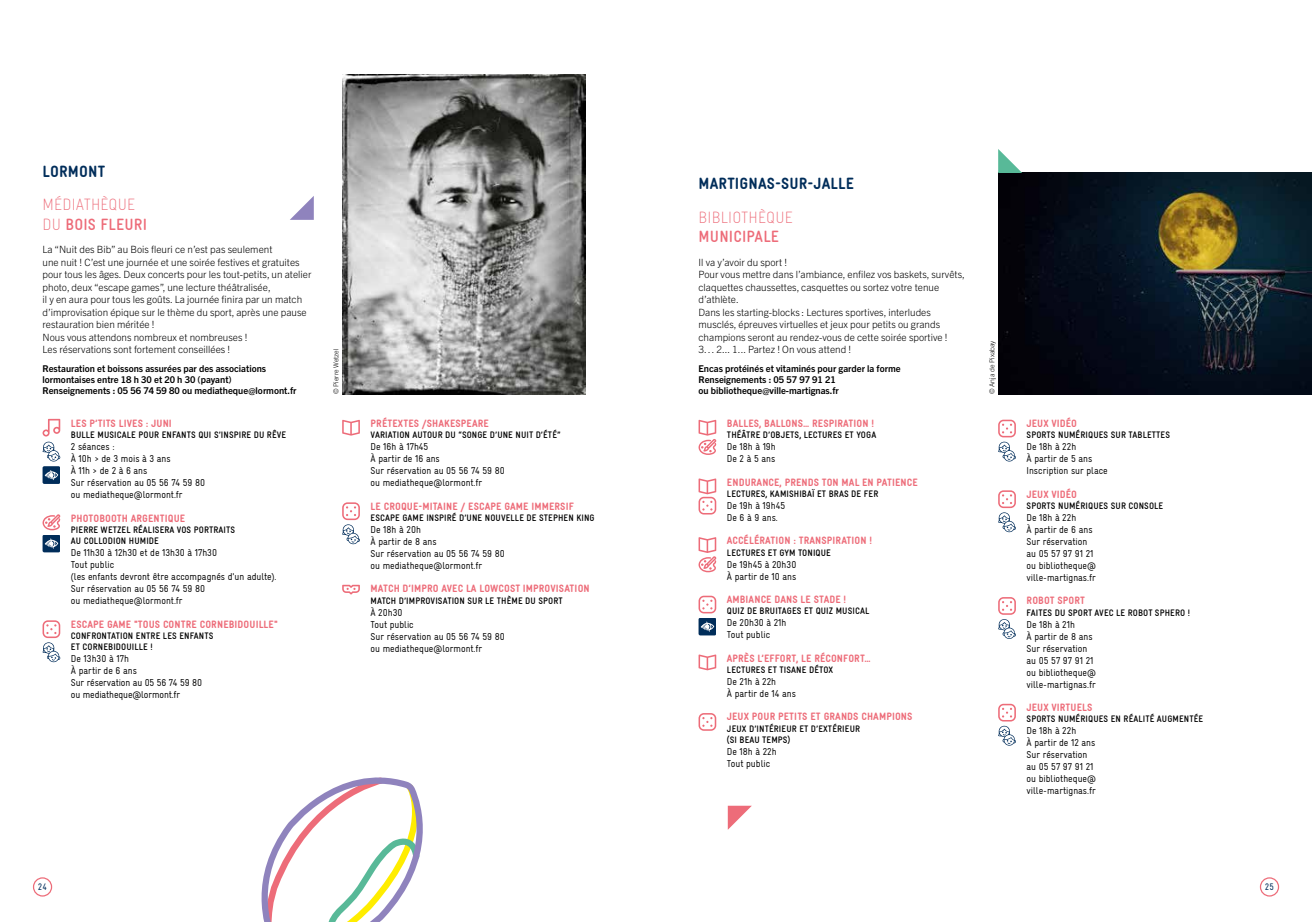
<style>
.page{position:relative;width:1312px;height:922px;background:#fff}
.page>*{position:absolute;margin:0;border:0;box-sizing:border-box;transform-origin:0 0}
.t1{font:300 condensed 16.25px/19.5px "Gravur LL";letter-spacing:.01em;color:#ed6c79}
.t2{font:900 condensed 16.25px "Gravur LL";letter-spacing:.01em;color:#002d5a}
.t3{font:700 condensed 16.25px "Gravur LL";letter-spacing:.01em;color:#ed6c79}
.t4{font:900 condensed 10.62px "Gravur LL";letter-spacing:.01em;color:#ed6c79}
.t5{font:condensed 10px/12px "Gravur LL";color:#000}
.t6{font:300 10px/12.5px "Trade Gothic Next LT Pro";color:#000}
.t7{font:9.5px "Gravur Condensed Pro";color:#002d5a}
.t8{font:700 condensed 9.38px/11.2px "Gravur LL";letter-spacing:.01em;color:#000}
.t9{font:700 9.38px/11.2px "Trade Gothic Next LT Pro";color:#000}
.t10{font:300 6.88px "Trade Gothic Next LT Pro";color:#000}
.s1{font-weight:700}
</style>
<div class="page">
<div style="left:33px;top:877px;width:19px;height:19px;border:1px solid #ed6c79;border-radius:50%"></div>
<div style="left:1259px;top:877px;width:19px;height:19px;border:1px solid #ed6c79;border-radius:50%"></div>
<img style="left:998px;top:173px;width:313px;height:221px">
<svg style="left:43px;top:419px;width:17px;height:65px"></svg>
<svg style="left:43px;top:514px;width:17px;height:38px"></svg>
<svg style="left:43px;top:620px;width:17px;height:42px"></svg>
<svg style="left:342px;top:419px;width:18px;height:16px"></svg>
<svg style="left:342px;top:502px;width:18px;height:42px"></svg>
<svg style="left:342px;top:584px;width:18px;height:10px"></svg>
<svg style="left:698px;top:419px;width:18px;height:36px"></svg>
<svg style="left:698px;top:478px;width:18px;height:36px"></svg>
<svg style="left:698px;top:537px;width:18px;height:35px"></svg>
<svg style="left:698px;top:595px;width:18px;height:40px"></svg>
<svg style="left:698px;top:654px;width:18px;height:16px"></svg>
<svg style="left:698px;top:713px;width:18px;height:17px"></svg>
<svg style="left:998px;top:419px;width:17px;height:42px"></svg>
<svg style="left:998px;top:490px;width:17px;height:42px"></svg>
<svg style="left:998px;top:597px;width:17px;height:41px"></svg>
<svg style="left:998px;top:703px;width:17px;height:42px"></svg>
<img style="left:342px;top:74px;width:243px;height:320px">
<svg style="left:290px;top:196px;width:24px;height:24px"></svg>
<svg style="left:998px;top:149px;width:23px;height:24px"></svg>
<svg style="left:727px;top:805px;width:24px;height:24px"></svg>
<svg style="left:261px;top:777px;width:162px;height:144px"></svg>
<h1 class="t2" style="left:43px;top:160px;width:64px">LORMONT</h1>
<h1 class="t1" style="left:43px;top:194px;width:106px">MÉDIATHÈQUE<br>DU <span class="s1">BOIS FLEURI</span></h1>
<p class="t6" style="left:43px;top:242px;width:270px">La “Nuit des Bib” au Bois fleuri ce n’est pas seulement<br>une nuit ! C’est une journée et une soirée festives et gratuites pour tous les âges. Deux concerts pour les tout-petits, un atelier photo, deux “escape games”, une lecture théâtralisée,<br>il y en aura pour tous les goûts. La journée finira par un match d’improvisation épique sur le thème du sport, après une pause restauration bien méritée !<br>Nous vous attendons nombreux et nombreuses !<br>Les réservations sont fortement conseillées !</p>
<p class="t9" style="left:43px;top:362px;width:255px">Restauration et boissons assurées par des associations lormontaises entre 18 h 30 et 20 h 30 (payant)<br>Renseignements : 05 56 74 59 80 ou mediatheque@lormont.fr</p>
<p class="t4" style="left:71px;top:416px;width:102px">LES P’TITS LIVES : JUNI</p>
<p class="t8" style="left:71px;top:429px;width:217px">BULLE MUSICALE POUR ENFANTS QUI S’INSPIRE DU RÊVE</p>
<p class="t5" style="left:71px;top:440px;width:136px">2 séances :<br>À 10h &gt; de 3 mois à 3 ans<br>À 11h &gt; de 2 à 6 ans<br>Sur réservation au 05 56 74 59 80 ou mediatheque@lormont.fr</p>
<p class="t4" style="left:71px;top:510px;width:116px">PHOTOBOOTH ARGENTIQUE</p>
<p class="t8" style="left:71px;top:523px;width:166px">PIERRE WETZEL RÉALISERA VOS PORTRAITS<br>AU COLLODION HUMIDE</p>
<p class="t5" style="left:71px;top:546px;width:207px">De 11h30 à 12h30 et de 13h30 à 17h30<br>Tout public<br>(les enfants devront être accompagnés d'un adulte).<br>Sur réservation au 05 56 74 59 80<br>ou mediatheque@lormont.fr</p>
<p class="t4" style="left:71px;top:616px;width:208px">ESCAPE GAME "TOUS CONTRE CORNEBIDOUILLE"</p>
<p class="t8" style="left:71px;top:629px;width:144px">CONFRONTATION ENTRE LES ENFANTS<br>ET CORNEBIDOUILLE !</p>
<p class="t5" style="left:71px;top:652px;width:133px">De 13h30 à 17h<br>À partir de 6 ans<br>Sur réservation au 05 56 74 59 80 ou mediatheque@lormont.fr</p>
<h1 class="t2" style="left:698px;top:172px;width:157px">MARTIGNAS-SUR-JALLE</h1>
<h1 class="t1" style="left:698px;top:207px;width:96px">BIBLIOTHÈQUE</h1>
<h1 class="t3" style="left:698px;top:226px;width:82px">MUNICIPALE</h1>
<p class="t6" style="left:698px;top:255px;width:268px">Il va y’avoir du sport !<br>Pour vous mettre dans l’ambiance, enfilez vos baskets, survêts, claquettes chaussettes, casquettes ou sortez votre tenue d’athlète.<br>Dans les starting-blocks : Lectures sportives, interludes musclés, épreuves virtuelles et jeux pour petits ou grands champions seront au rendez-vous de cette soirée sportive !<br>3… 2... 1... Partez ! On vous attend !</p>
<p class="t9" style="left:698px;top:362px;width:203px">Encas protéinés et vitaminés pour garder la forme<br>Renseignements : 05 57 97 91 21<br>ou bibliotheque@ville-martignas.fr</p>
<p class="t10" style="left:331px;top:394px;width:47px;rotate:-90deg">© Pierre Wetzel</p>
<p class="t10" style="left:987px;top:394px;width:55px;rotate:-90deg">© Anja de Pixabay</p>
<p class="t4" style="left:370px;top:416px;width:120px">PRÉTEXTES /SHAKESPEARE</p>
<p class="t8" style="left:370px;top:429px;width:191px">VARIATION AUTOUR DU “SONGE D’UNE NUIT D’ÉTÉ”</p>
<p class="t5" style="left:370px;top:440px;width:136px">De 16h à 17h45<br>À partir de 16 ans<br>Sur réservation au 05 56 74 59 80 ou mediatheque@lormont.fr</p>
<p class="t4" style="left:370px;top:498px;width:205px">LE CROQUE-MITAINE / ESCAPE GAME IMMERSIF</p>
<p class="t8" style="left:370px;top:511px;width:225px">ESCAPE GAME INSPIRÉ D’UNE NOUVELLE DE STEPHEN KING</p>
<p class="t5" style="left:370px;top:523px;width:136px">De 18h à 20h<br>À partir de 8 ans<br>Sur réservation au 05 56 74 59 80 ou mediatheque@lormont.fr</p>
<p class="t4" style="left:370px;top:581px;width:220px">MATCH D’IMPRO AVEC LA LOWCOST IMPROVISATION</p>
<p class="t8" style="left:370px;top:594px;width:194px">MATCH D’IMPROVISATION SUR LE THÈME DU SPORT</p>
<p class="t5" style="left:370px;top:605px;width:136px">À 20h30<br>Tout public<br>Sur réservation au 05 56 74 59 80 ou mediatheque@lormont.fr</p>
<p class="t4" style="left:726px;top:416px;width:148px">BALLES, BALLONS… RESPIRATION !</p>
<p class="t8" style="left:726px;top:429px;width:151px">THÉÂTRE D’OBJETS, LECTURES ET YOGA</p>
<p class="t5" style="left:726px;top:440px;width:50px">De 18h à 19h<br>De 2 à 5 ans</p>
<p class="t4" style="left:726px;top:474px;width:192px">ENDURANCE, PRENDS TON MAL EN PATIENCE</p>
<p class="t8" style="left:726px;top:487px;width:153px">LECTURES, KAMISHIBAÏ ET BRAS DE FER</p>
<p class="t5" style="left:726px;top:499px;width:60px">De 19h à 19h45<br>De 6 à 9 ans.</p>
<p class="t4" style="left:726px;top:533px;width:147px">ACCÉLÉRATION : TRANSPIRATION !</p>
<p class="t8" style="left:726px;top:546px;width:105px">LECTURES ET GYM TONIQUE</p>
<p class="t5" style="left:726px;top:557px;width:71px">De 19h45 à 20h30<br>À partir de 10 ans</p>
<p class="t4" style="left:726px;top:592px;width:121px">AMBIANCE DANS LE STADE !</p>
<p class="t8" style="left:726px;top:604px;width:144px">QUIZ DE BRUITAGES ET QUIZ MUSICAL</p>
<p class="t5" style="left:726px;top:616px;width:61px">De 20h30 à 21h<br>Tout public</p>
<p class="t4" style="left:726px;top:650px;width:145px">APRÈS L’EFFORT, LE RÉCONFORT…</p>
<p class="t8" style="left:726px;top:663px;width:108px">LECTURES ET TISANE DÉTOX</p>
<p class="t5" style="left:726px;top:675px;width:70px">De 21h à 22h<br>À partir de 14 ans</p>
<p class="t4" style="left:726px;top:709px;width:187px">JEUX POUR PETITS ET GRANDS CHAMPIONS</p>
<p class="t8" style="left:726px;top:722px;width:135px">JEUX D’INTÉRIEUR ET D’EXTÉRIEUR (SI BEAU TEMPS)</p>
<p class="t5" style="left:726px;top:744px;width:51px">De 18h à 22h<br>Tout public</p>
<p class="t4" style="left:1026px;top:416px;width:52px">JEUX VIDÉO</p>
<p class="t8" style="left:1026px;top:429px;width:145px">SPORTS NUMÉRIQUES SUR TABLETTES</p>
<p class="t5" style="left:1026px;top:440px;width:83px">De 18h à 22h<br>À partir de 5 ans<br>Inscription sur place</p>
<p class="t4" style="left:1026px;top:486px;width:52px">JEUX VIDÉO</p>
<p class="t8" style="left:1026px;top:499px;width:138px">SPORTS NUMÉRIQUES SUR CONSOLE</p>
<p class="t5" style="left:1026px;top:511px;width:71px">De 18h à 22h<br>À partir de 6 ans<br>Sur réservation au 05 57 97 91 21 ou bibliotheque@ ville-martignas.fr</p>
<p class="t4" style="left:1026px;top:593px;width:60px">ROBOT SPORT</p>
<p class="t8" style="left:1026px;top:606px;width:165px">FAITES DU SPORT AVEC LE ROBOT SPHERO !</p>
<p class="t5" style="left:1026px;top:617px;width:71px">De 18h à 21h<br>À partir de 8 ans<br>Sur réservation au 05 57 97 91 21 ou bibliotheque@ ville-martignas.fr</p>
<p class="t4" style="left:1026px;top:700px;width:67px">JEUX VIRTUELS</p>
<p class="t8" style="left:1026px;top:712px;width:178px">SPORTS NUMÉRIQUES EN RÉALITÉ AUGMENTÉE</p>
<p class="t5" style="left:1026px;top:724px;width:71px">De 18h à 22h<br>À partir de 12 ans<br>Sur réservation au 05 57 97 91 21 ou bibliotheque@ ville-martignas.fr</p>
<p class="t7" style="left:38px;top:881px;width:11px">24</p>
<p class="t7" style="left:1264px;top:881px;width:11px">25</p>
</div>
